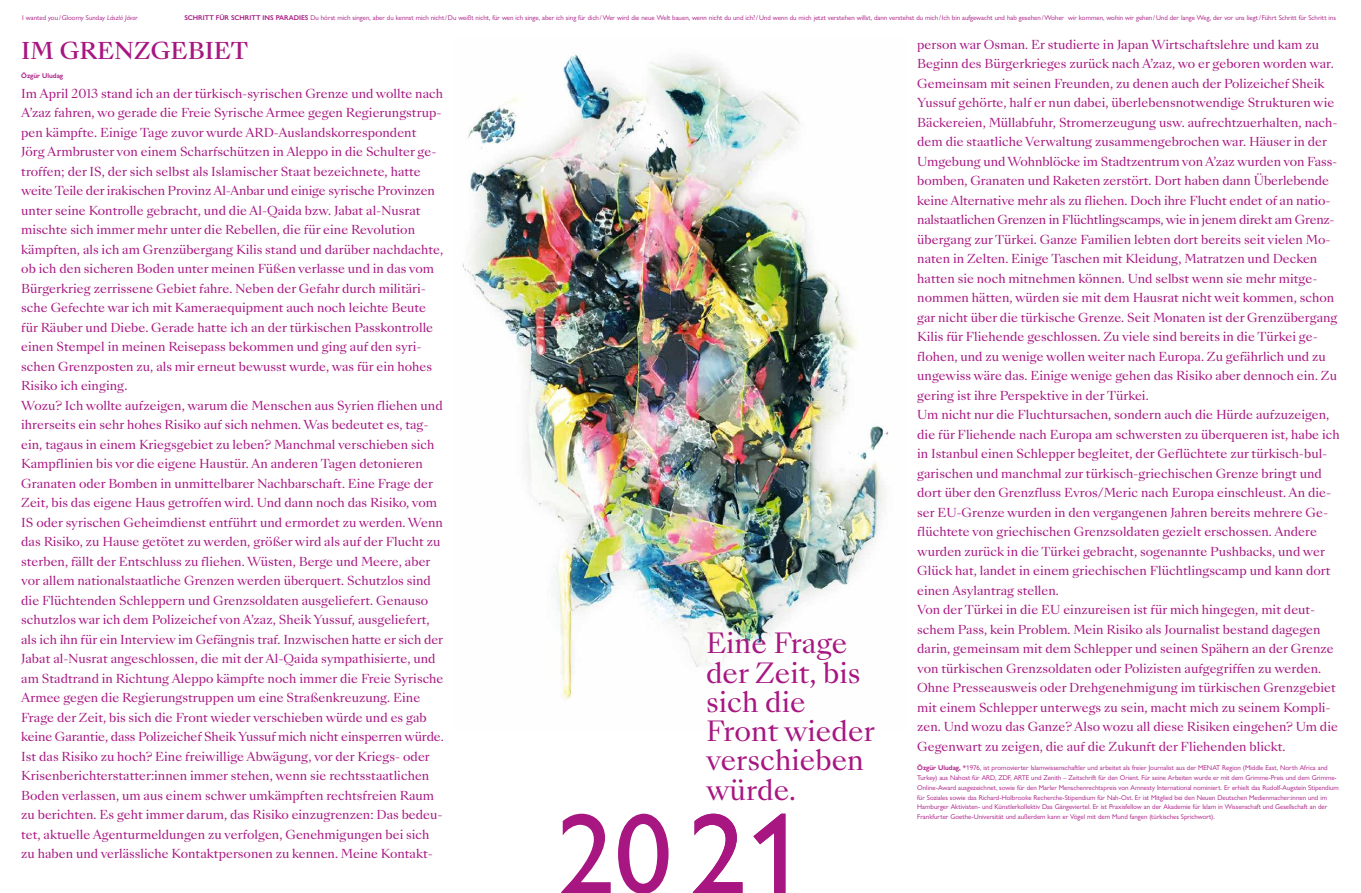
<style>
.page{position:relative;width:1361px;height:893px;background:#fff}
.page>*{position:absolute;margin:0;border:0;box-sizing:border-box;transform-origin:0 0}
.t1{font:500 114.75px "Gill Sans Nova";color:#a71681}
.t2{font:27px/29.2px "Sang Bleu Kingdom";color:#a71681}
.t3{font:500 22.5px "Sang Bleu Kingdom";color:#a71681}
.t4{font:12px/19.5px "Sang Bleu Kingdom";color:#a71681}
.t5{font:6.9px/9.8px "Gill Sans Nova";color:#a71681}
.t6{font:600 6.9px "Gill Sans Nova";color:#a71681}
.s1{font-style:italic}
.s2{font-weight:600}
</style>
<div class="page">
<img style="left:463px;top:53px;width:426px;height:647px">
<p class="t5" style="left:22px;top:12px;width:117px">I wanted you /Gloomy Sunday <span class="s1">László Jávor</span></p>
<p class="t5" style="left:184px;top:12px;width:1153px"><span class="s2">SCHRITT FÜR SCHRITT INS PARADIES</span> Du hörst mich singen, aber du kennst mich nicht/Du weißt nicht, für wen ich singe, aber ich sing für dich /Wer wird die neue Welt bauen, wenn nicht du und ich?/Und wenn du mich jetzt verstehen willst, dann verstehst du mich /Ich bin aufgewacht und hab gesehen /Woher wir kommen, wohin wir gehen /Und der lange Weg, der vor uns liegt/ Führt Schritt für Schritt ins</p>
<p class="t4" style="left:917px;top:35px;width:424px">person war Osman. Er studierte in Japan Wirtschaftslehre und kam zu Beginn des Bürgerkrieges zurück nach A’zaz, wo er geboren worden war.<br>Gemeinsam mit seinen Freunden, zu denen auch der Polizeichef Sheik Yussuf gehörte, half er nun dabei, überlebensnotwendige Strukturen wie Bäckereien, Müllabfuhr, Stromerzeugung usw. aufrechtzuerhalten, nach&shy;dem die staatliche Verwaltung zusammengebrochen war. Häuser in der Umgebung und Wohnblöcke im Stadtzentrum von A’zaz wurden von Fass&shy;bomben, Granaten und Raketen zerstört. Dort haben dann Überlebende keine Alternative mehr als zu fliehen. Doch ihre Flucht endet of an natio&shy;nalstaatlichen Grenzen in Flüchtlingscamps, wie in jenem direkt am Grenz&shy;übergang zur Türkei. Ganze Familien lebten dort bereits seit vielen Mo&shy;naten in Zelten. Einige Taschen mit Kleidung, Matratzen und Decken hatten sie noch mitnehmen können. Und selbst wenn sie mehr mitge&shy;nommen hätten, würden sie mit dem Hausrat nicht weit kommen, schon gar nicht über die türkische Grenze. Seit Monaten ist der Grenzübergang Kilis für Fliehende geschlossen. Zu viele sind bereits in die Türkei ge&shy;flohen, und zu wenige wollen weiter nach Europa. Zu gefährlich und zu ungewiss wäre das. Einige wenige gehen das Risiko aber dennoch ein. Zu gering ist ihre Perspektive in der Türkei.<br>Um nicht nur die Fluchtursachen, sondern auch die Hürde aufzuzeigen, die für Fliehende nach Europa am schwersten zu überqueren ist, habe ich in Istanbul einen Schlepper begleitet, der Geflüchtete zur türkisch-bul&shy;garischen und manchmal zur türkisch-griechischen Grenze bringt und dort über den Grenzfluss Evros/Meric nach Europa einschleust. An die&shy;ser EU-Grenze wurden in den vergangenen Jahren bereits mehrere Ge&shy;flüchtete von griechischen Grenzsoldaten gezielt erschossen. Andere wurden zurück in die Türkei gebracht, sogenannte Pushbacks, und wer Glück hat, landet in einem griechischen Flüchtlingscamp und kann dort einen Asylantrag stellen.<br>Von der Türkei in die EU einzureisen ist für mich hingegen, mit deut&shy;schem Pass, kein Problem. Mein Risiko als Journalist bestand dagegen darin, gemeinsam mit dem Schlepper und seinen Spähern an der Grenze von türkischen Grenzsoldaten oder Polizisten aufgegriffen zu werden.<br>Ohne Presseausweis oder Drehgenehmigung im türkischen Grenzgebiet mit einem Schlepper unterwegs zu sein, macht mich zu seinem Kompli&shy;zen. Und wozu das Ganze? Also wozu all diese Risiken eingehen? Um die Gegenwart zu zeigen, die auf die Zukunft der Fliehenden blickt.</p>
<p class="t5" style="left:917px;top:763px;width:423px"><span class="s2">Özgür Uludag,</span> *1976, ist promovierter Islamwissenschaftler und arbeitet als freier Journalist aus der MENAT Region (Middle East, North Africa and Turkey) aus Nahost für ARD, ZDF, ARTE und Zenith – Zeitschrift für den Orient. Für seine Arbeiten wurde er mit dem Grimme-Preis und dem Grimme-Online-Award ausgezeichnet, sowie für den Marler Menschenrechtspreis von Amnesty International nominiert. Er erhielt das Rudolf-Augstein Stipendium für Soziales sowie das Richard-Holbrooke Recherche-Stipendium für Nah-Ost. Er ist Mitglied bei den Neuen Deutschen Medienmacher:innen und im Hamburger Aktivisten- und Künstlerkollektiv Das Gängeviertel. Er ist Praxisfellow an der Akademie für Islam in Wissenschaft und Gesellschaft an der Frankfurter Goethe-Universität und außerdem kann er Vögel mit dem Mund fangen (türkisches Sprichwort).</p>
<h3 class="t3" style="left:21px;top:34px;width:228px">IM GRENZGEBIET</h3>
<p class="t6" style="left:21px;top:71px;width:43px">Özgür Uludag</p>
<p class="t4" style="left:21px;top:84px;width:424px">Im April 2013 stand ich an der türkisch-syrischen Grenze und wollte nach A’zaz fahren, wo gerade die Freie Syrische Armee gegen Regierungstrup&shy;pen kämpfte. Einige Tage zuvor wurde ARD-Auslandskorrespondent<br>Jörg Armbruster von einem Scharfschützen in Aleppo in die Schulter ge&shy;troffen; der IS, der sich selbst als Islamischer Staat bezeichnete, hatte weite Teile der irakischen Provinz Al-Anbar und einige syrische Provinzen unter seine Kontrolle gebracht, und die Al-Qaida bzw. Jabat al-Nusrat mischte sich immer mehr unter die Rebellen, die für eine Revolution kämpften, als ich am Grenzübergang Kilis stand und darüber nachdachte, ob ich den sicheren Boden unter meinen Füßen verlasse und in das vom Bürgerkrieg zerrissene Gebiet fahre. Neben der Gefahr durch militäri&shy;sche Gefechte war ich mit Kameraequipment auch noch leichte Beute für Räuber und Diebe. Gerade hatte ich an der türkischen Passkontrolle einen Stempel in meinen Reisepass bekommen und ging auf den syri&shy;schen Grenzposten zu, als mir erneut bewusst wurde, was für ein hohes Risiko ich einging.<br>Wozu? Ich wollte aufzeigen, warum die Menschen aus Syrien fliehen und ihrerseits ein sehr hohes Risiko auf sich nehmen. Was bedeutet es, tag&shy;ein, tagaus in einem Kriegsgebiet zu leben? Manchmal verschieben sich Kampflinien bis vor die eigene Haustür. An anderen Tagen detonieren Granaten oder Bomben in unmittelbarer Nachbarschaft. Eine Frage der Zeit, bis das eigene Haus getroffen wird. Und dann noch das Risiko, vom IS oder syrischen Geheimdienst entführt und ermordet zu werden. Wenn das Risiko, zu Hause getötet zu werden, größer wird als auf der Flucht zu sterben, fällt der Entschluss zu fliehen. Wüsten, Berge und Meere, aber vor allem nationalstaatliche Grenzen werden überquert. Schutzlos sind die Flüchtenden Schleppern und Grenzsoldaten ausgeliefert. Genauso schutzlos war ich dem Polizeichef von A’zaz, Sheik Yussuf, ausgeliefert, als ich ihn für ein Interview im Gefängnis traf. Inzwischen hatte er sich der Jabat al-Nusrat angeschlossen, die mit der Al-Qaida sympathisierte, und am Stadtrand in Richtung Aleppo kämpfte noch immer die Freie Syrische Armee gegen die Regierungstruppen um eine Straßenkreuzung. Eine Frage der Zeit, bis sich die Front wieder verschieben würde und es gab keine Garantie, dass Polizeichef Sheik Yussuf mich nicht einsperren würde.<br>Ist das Risiko zu hoch? Eine freiwillige Abwägung, vor der Kriegs- oder Krisenberichterstatter:innen immer stehen, wenn sie rechtsstaatlichen Boden verlassen, um aus einem schwer umkämpften rechtsfreien Raum zu berichten. Es geht immer darum, das Risiko einzugrenzen: Das bedeu&shy;tet, aktuelle Agenturmeldungen zu verfolgen, Genehmigungen bei sich zu haben und verlässliche Kontaktpersonen zu kennen. Meine Kontakt-</p>
<h2 class="t2" style="left:706px;top:630px;width:170px">Eine Frage der Zeit, bis sich die<br>Front wieder verschieben würde.</h2>
<h1 class="t1" style="left:557px;top:784px;width:248px">2021</h1>
</div>
